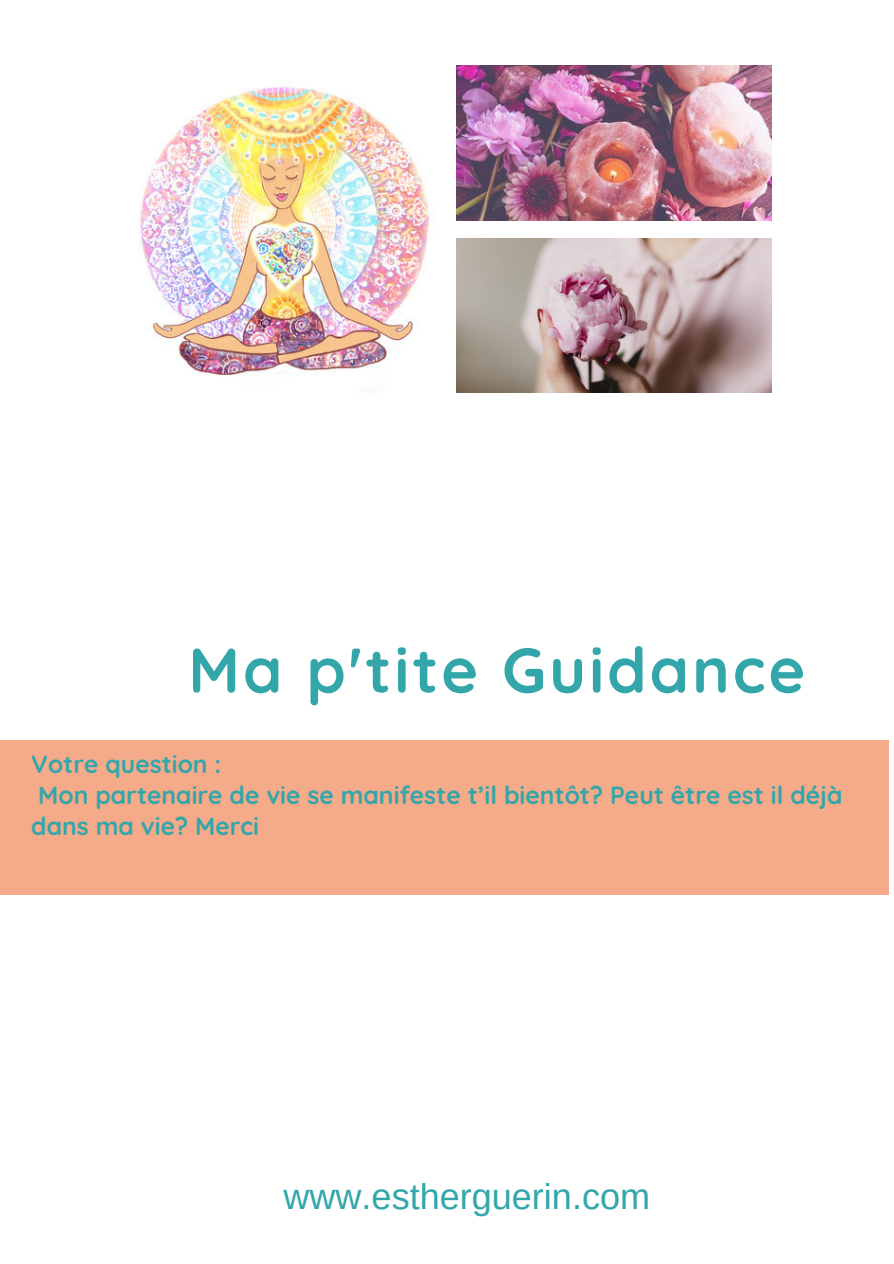
<style>
.page{position:relative;width:894px;height:1264px;background:#fff}
.page>*{position:absolute;margin:0;border:0;box-sizing:border-box;transform-origin:0 0}
.t1{font:700 63px "Quicksand";letter-spacing:.05em;color:#33a6aa}
.t2{font:36px "Arimo";color:#33a6aa}
.t3{font:700 24.75px/30.9px "Quicksand";color:#33a6aa}
</style>
<div class="page">
<div style="left:0;top:739px;width:887px;height:155px;background:#f5aa8a"></div>
<img style="left:139px;top:86px;width:291px;height:290px">
<img style="left:456px;top:66px;width:315px;height:154px">
<img style="left:456px;top:238px;width:315px;height:154px">
<h1 class="t1" style="left:188px;top:629px;width:618px">Ma p'tite Guidance</h1>
<p class="t3" style="left:31px;top:748px;width:812px">Votre question :<br>Mon partenaire de vie se manifeste t’il bientôt? Peut être est il déjà dans ma vie? Merci</p>
<h2 class="t2" style="left:283px;top:1176px;width:368px">www.estherguerin.com</h2>
</div>
